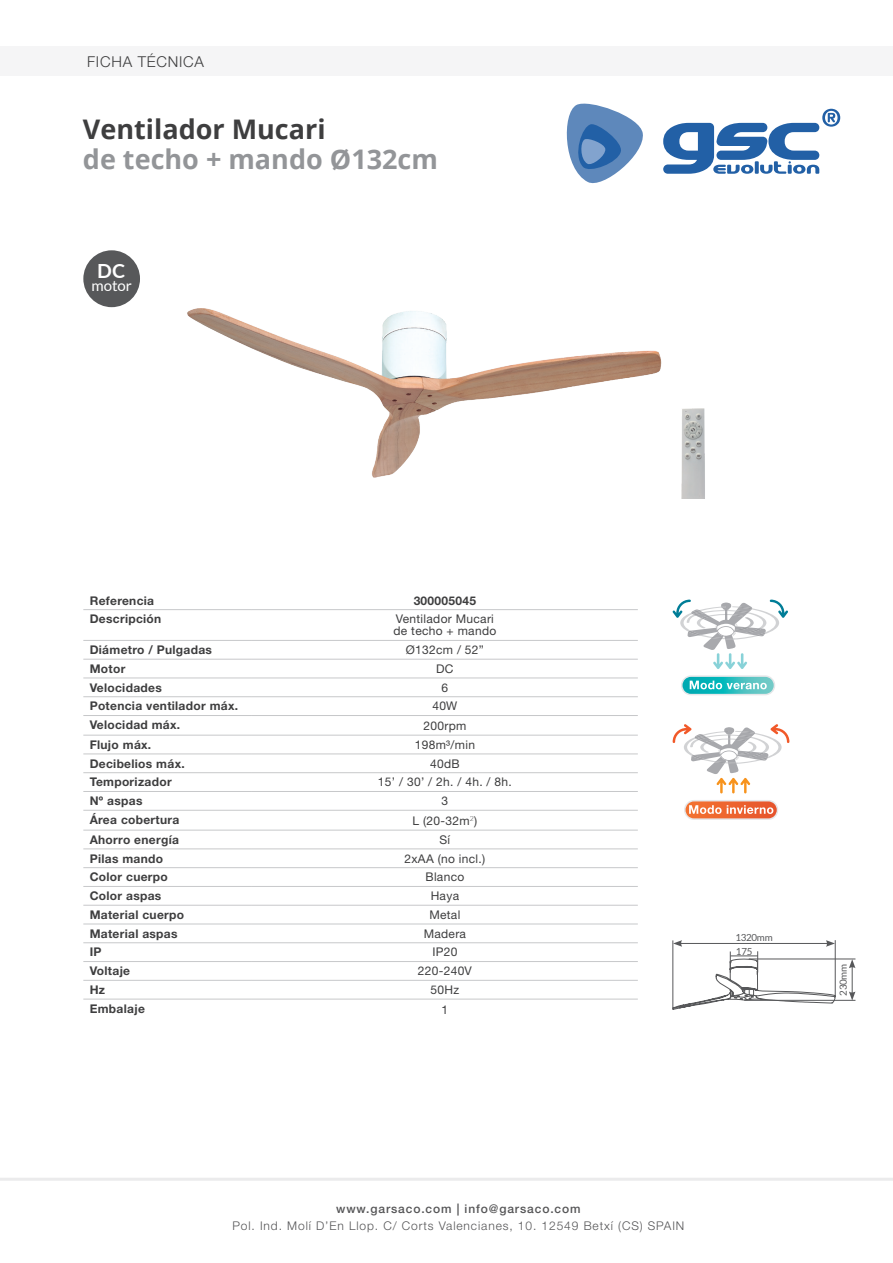
<style>
.page{position:relative;width:893px;height:1263px;background:#fff}
.page>*{position:absolute;margin:0;border:0;box-sizing:border-box;transform-origin:0 0}
.t1{font:700 27px "Open Sans";color:#939598}
.t2{font:700 27px "Open Sans";color:#3e3e3f}
.t3{font:700 19.5px "Lato";color:#fff}
.t4{font:300 15px "Helvetica Neue LT Std";letter-spacing:.05em;color:#3e3e3f}
.t5{font:15px "Lato";color:#fff}
.t6{font:700 12px "Helvetica Neue LT Std";letter-spacing:.025em;color:#3e3e3f}
.t7{font:12px "Helvetica Neue LT Std";letter-spacing:.025em;color:#3e3e3f}
.t8{font:300 12px "Helvetica Neue LT Std";letter-spacing:.075em;color:#555557}
.t9{font:500 12px "Helvetica Neue LT Std";letter-spacing:.075em;color:#555557}
.t10{font:9.75px "Lato";letter-spacing:-.025em;color:#57585a}
</style>
<div class="page">
<svg style="left:663px;top:109px;width:177px;height:65px"></svg>
<svg style="left:566px;top:103px;width:77px;height:81px"></svg>
<hr style="left:0;top:1178px;width:893px;height:3px;background:#ebebec">
<div style="left:0;top:47px;width:893px;height:29px;background:#f5f5f6"></div>
<img style="left:187px;top:308px;width:475px;height:170px">
<hr style="left:83px;top:640px;width:169px;height:1px;background:#c7c8ca">
<hr style="left:252px;top:640px;width:386px;height:1px;background:#c7c8ca">
<hr style="left:83px;top:659px;width:169px;height:1px;background:#c7c8ca">
<hr style="left:252px;top:659px;width:386px;height:1px;background:#c7c8ca">
<hr style="left:83px;top:678px;width:169px;height:1px;background:#c7c8ca">
<hr style="left:252px;top:678px;width:386px;height:1px;background:#c7c8ca">
<hr style="left:83px;top:696px;width:169px;height:1px;background:#c7c8ca">
<hr style="left:252px;top:696px;width:386px;height:1px;background:#c7c8ca">
<hr style="left:83px;top:715px;width:169px;height:1px;background:#c7c8ca">
<hr style="left:252px;top:715px;width:386px;height:1px;background:#c7c8ca">
<hr style="left:83px;top:735px;width:169px;height:1px;background:#c7c8ca">
<hr style="left:252px;top:735px;width:386px;height:1px;background:#c7c8ca">
<hr style="left:83px;top:753px;width:169px;height:1px;background:#c7c8ca">
<hr style="left:252px;top:753px;width:386px;height:1px;background:#c7c8ca">
<hr style="left:83px;top:772px;width:169px;height:1px;background:#c7c8ca">
<hr style="left:252px;top:772px;width:386px;height:1px;background:#c7c8ca">
<hr style="left:83px;top:791px;width:169px;height:1px;background:#c7c8ca">
<hr style="left:252px;top:791px;width:386px;height:1px;background:#c7c8ca">
<hr style="left:83px;top:810px;width:169px;height:1px;background:#c7c8ca">
<hr style="left:252px;top:810px;width:386px;height:1px;background:#c7c8ca">
<hr style="left:83px;top:830px;width:169px;height:1px;background:#c7c8ca">
<hr style="left:252px;top:830px;width:386px;height:1px;background:#c7c8ca">
<hr style="left:83px;top:848px;width:169px;height:1px;background:#c7c8ca">
<hr style="left:252px;top:848px;width:386px;height:1px;background:#c7c8ca">
<hr style="left:83px;top:867px;width:169px;height:1px;background:#c7c8ca">
<hr style="left:252px;top:867px;width:386px;height:1px;background:#c7c8ca">
<hr style="left:83px;top:886px;width:169px;height:1px;background:#c7c8ca">
<hr style="left:252px;top:886px;width:386px;height:1px;background:#c7c8ca">
<hr style="left:83px;top:905px;width:169px;height:1px;background:#c7c8ca">
<hr style="left:252px;top:905px;width:386px;height:1px;background:#c7c8ca">
<hr style="left:83px;top:924px;width:169px;height:1px;background:#c7c8ca">
<hr style="left:252px;top:924px;width:386px;height:1px;background:#c7c8ca">
<hr style="left:83px;top:942px;width:169px;height:1px;background:#c7c8ca">
<hr style="left:252px;top:942px;width:386px;height:1px;background:#c7c8ca">
<hr style="left:83px;top:961px;width:169px;height:1px;background:#c7c8ca">
<hr style="left:252px;top:961px;width:386px;height:1px;background:#c7c8ca">
<hr style="left:83px;top:980px;width:169px;height:1px;background:#c7c8ca">
<hr style="left:252px;top:980px;width:386px;height:1px;background:#c7c8ca">
<hr style="left:83px;top:999px;width:169px;height:1px;background:#c7c8ca">
<hr style="left:252px;top:999px;width:386px;height:1px;background:#c7c8ca">
<hr style="left:83px;top:609px;width:169px;height:1px;background:#c7c8ca">
<hr style="left:252px;top:609px;width:386px;height:1px;background:#c7c8ca">
<svg style="left:849px;top:960px;width:6px;height:40px"></svg>
<hr style="left:749px;top:959px;width:106px;height:1px;background:#57585a">
<hr style="left:744px;top:1000px;width:111px;height:1px;background:#57585a">
<svg style="left:672px;top:940px;width:164px;height:70px"></svg>
<svg style="left:672px;top:600px;width:116px;height:69px"></svg>
<svg style="left:681px;top:675px;width:94px;height:20px"></svg>
<svg style="left:673px;top:724px;width:116px;height:69px"></svg>
<svg style="left:684px;top:800px;width:94px;height:20px;background:#ee9877"></svg>
<div style="left:83px;top:250px;width:57px;height:57px;background:#57585a;border-radius:50%"></div>
<img style="left:681px;top:408px;width:24px;height:91px">
<p class="t4" style="left:87px;top:52px;width:118px">FICHA TÉCNICA</p>
<p class="t2" style="left:83px;top:110px;width:244px">Ventilador Mucari</p>
<p class="t1" style="left:83px;top:140px;width:357px">de techo + mando Ø132cm</p>
<p class="t3" style="left:97px;top:257px;width:29px">DC</p>
<p class="t5" style="left:91px;top:277px;width:42px">motor</p>
<p class="t6" style="left:90px;top:593px;width:66px">Referencia</p>
<p class="t6" style="left:414px;top:593px;width:64px">300005045</p>
<p class="t6" style="left:90px;top:612px;width:73px">Descripción</p>
<p class="t7" style="left:396px;top:612px;width:100px">Ventilador Mucari</p>
<p class="t7" style="left:393px;top:624px;width:104px">de techo + mando</p>
<p class="t6" style="left:90px;top:642px;width:124px">Diámetro / Pulgadas</p>
<p class="t7" style="left:406px;top:643px;width:80px">Ø132cm / 52”</p>
<p class="t6" style="left:90px;top:661px;width:37px">Motor</p>
<p class="t7" style="left:436px;top:661px;width:19px">DC</p>
<p class="t6" style="left:90px;top:680px;width:74px">Velocidades</p>
<p class="t7" style="left:442px;top:680px;width:8px">6</p>
<p class="t6" style="left:90px;top:699px;width:150px">Potencia ventilador máx.</p>
<p class="t7" style="left:432px;top:699px;width:27px">40W</p>
<p class="t6" style="left:90px;top:717px;width:92px">Velocidad máx.</p>
<p class="t7" style="left:423px;top:718px;width:44px">200rpm</p>
<p class="t6" style="left:90px;top:737px;width:63px">Flujo máx.</p>
<p class="t7" style="left:415px;top:737px;width:62px">198m³/min</p>
<p class="t6" style="left:90px;top:756px;width:97px">Decibelios máx.</p>
<p class="t7" style="left:430px;top:756px;width:31px">40dB</p>
<p class="t6" style="left:90px;top:775px;width:83px">Temporizador</p>
<p class="t7" style="left:378px;top:775px;width:135px">15’ / 30’ / 2h. / 4h. / 8h.</p>
<p class="t6" style="left:90px;top:793px;width:54px">Nº aspas</p>
<p class="t7" style="left:442px;top:794px;width:8px">3</p>
<p class="t6" style="left:90px;top:812px;width:91px">Área cobertura</p>
<p class="t7" style="left:412px;top:813px;width:66px">L (20-32m<sup>2</sup>)</p>
<p class="t6" style="left:90px;top:832px;width:91px">Ahorro energía</p>
<p class="t7" style="left:439px;top:832px;width:12px">Sí</p>
<p class="t6" style="left:90px;top:851px;width:75px">Pilas mando</p>
<p class="t7" style="left:404px;top:851px;width:82px">2xAA (no incl.)</p>
<p class="t6" style="left:90px;top:870px;width:80px">Color cuerpo</p>
<p class="t7" style="left:425px;top:870px;width:40px">Blanco</p>
<p class="t6" style="left:90px;top:888px;width:73px">Color aspas</p>
<p class="t7" style="left:431px;top:889px;width:30px">Haya</p>
<p class="t6" style="left:90px;top:907px;width:96px">Material cuerpo</p>
<p class="t7" style="left:429px;top:907px;width:32px">Metal</p>
<p class="t6" style="left:90px;top:926px;width:89px">Material aspas</p>
<p class="t7" style="left:424px;top:926px;width:44px">Madera</p>
<p class="t6" style="left:90px;top:945px;width:13px">IP</p>
<p class="t7" style="left:432px;top:945px;width:27px">IP20</p>
<p class="t6" style="left:90px;top:963px;width:42px">Voltaje</p>
<p class="t7" style="left:418px;top:964px;width:56px">220-240V</p>
<p class="t6" style="left:90px;top:982px;width:17px">Hz</p>
<p class="t7" style="left:431px;top:982px;width:30px">50Hz</p>
<p class="t6" style="left:90px;top:1001px;width:57px">Embalaje</p>
<p class="t7" style="left:442px;top:1003px;width:8px">1</p>
<p class="t10" style="left:735px;top:932px;width:39px">1320mm</p>
<p class="t10" style="left:736px;top:946px;width:18px">175</p>
<p class="t10" style="left:838px;top:996px;width:33px;rotate:-90deg">230mm</p>
<p class="t9" style="left:336px;top:1202px;width:246px">www.garsaco.com | info@garsaco.com</p>
<p class="t8" style="left:232px;top:1218px;width:453px">Pol. Ind. Molí D’En Llop. C/ Corts Valencianes, 10. 12549 Betxí (CS) SPAIN</p>
</div>
